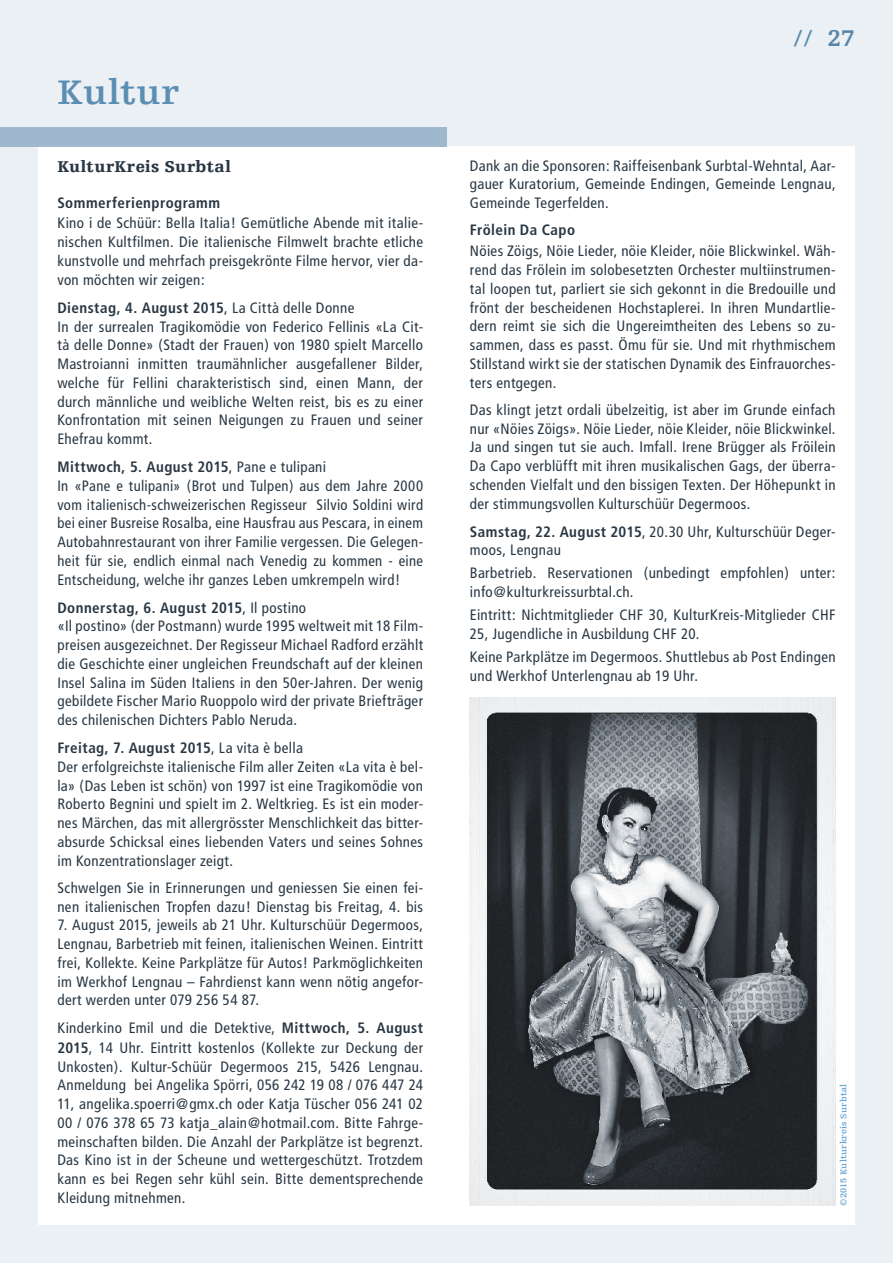
<style>
.page{position:relative;width:893px;height:1263px;background:#ebf0f5}
.page>*{position:absolute;margin:0;border:0;box-sizing:border-box;transform-origin:0 0}
.t1{font:700 36px "Egyptienne FLT";letter-spacing:.015em;color:#5b8eb3}
.t2{font:700 24px "Egyptienne FLT";color:#5b8eb3}
.t3{font:900 16.5px "Egyptienne FLT";letter-spacing:.03em;color:#283743}
.t4{font:condensed 15px/18.8px "Frutiger";letter-spacing:.025em;color:#283743}
.t5{font:700 condensed 15px "Frutiger";letter-spacing:.03em;color:#283743}
.t6{font:700 9px "Egyptienne FLT";letter-spacing:.02em;color:#6aa5d1}
.s1{font-weight:700}
.s2{color:#5685a8}
</style>
<div class="page">
<div style="left:446px;top:147px;width:408px;height:1078px;background:#fff"></div>
<div style="left:38px;top:147px;width:408px;height:1078px;background:#fff"></div>
<div style="left:0;top:128px;width:446px;height:19px;background:#9fb8ce"></div>
<img style="left:470px;top:697px;width:366px;height:508px">
<h1 class="t1" style="left:57px;top:72px;width:124px">Kultur</h1>
<p class="t3" style="left:57px;top:157px;width:175px">KulturKreis Surbtal</p>
<p class="t5" style="left:57px;top:193px;width:164px">Sommerferienprogramm</p>
<p class="t4" style="left:57px;top:214px;width:367px;text-align:justify">Kino i de Schüür: Bella Italia! Gemütliche Abende mit italie&shy;nischen Kultfilmen. Die italienische Filmwelt brachte etliche kunstvolle und mehrfach preisgekrönte Filme hervor, vier da&shy;von möchten wir zeigen:</p>
<p class="t4" style="left:57px;top:298px;width:367px"><span class="s1">Dienstag, 4. August 2015</span>, La Città delle Donne<br>In der surrealen Tragikomödie von Federico Fellinis «La Cit&shy;tà delle Donne» (Stadt der Frauen) von 1980 spielt Marcello Mastroianni inmitten traumähnlicher ausgefallener Bilder, welche für Fellini charakteristisch sind, einen Mann, der durch männliche und weibliche Welten reist, bis es zu einer Konfrontation mit seinen Neigungen zu Frauen und seiner Ehefrau kommt.</p>
<p class="t4" style="left:57px;top:458px;width:367px"><span class="s1">Mittwoch, 5. August 2015</span>, Pane e tulipani<br>In «Pane e tulipani» (Brot und Tulpen) aus dem Jahre 2000 vom italienisch-schweizerischen Regisseur Silvio Soldini wird bei einer Busreise Rosalba, eine Hausfrau aus Pescara, in einem Autobahnrestaurant von ihrer Familie vergessen. Die Gelegen&shy;heit für sie, endlich einmal nach Venedig zu kommen - eine Entscheidung, welche ihr ganzes Leben umkrempeln wird!</p>
<p class="t4" style="left:57px;top:598px;width:367px"><span class="s1">Donnerstag, 6. August 2015</span>, Il postino<br>«Il postino» (der Postmann) wurde 1995 weltweit mit 18 Film&shy;preisen ausgezeichnet. Der Regisseur Michael Radford erzählt die Geschichte einer ungleichen Freundschaft auf der kleinen Insel Salina im Süden Italiens in den 50er-Jahren. Der wenig gebildete Fischer Mario Ruoppolo wird der private Briefträger des chilenischen Dichters Pablo Neruda.</p>
<p class="t4" style="left:57px;top:739px;width:367px"><span class="s1">Freitag, 7. August 2015</span>, La vita è bella<br>Der erfolgreichste italienische Film aller Zeiten «La vita è bel&shy;la» (Das Leben ist schön) von 1997 ist eine Tragikomödie von Roberto Begnini und spielt im 2. Weltkrieg. Es ist ein moder&shy;nes Märchen, das mit allergrösster Menschlichkeit das bitter&shy;absurde Schicksal eines liebenden Vaters und seines Sohnes im Konzentrationslager zeigt.</p>
<p class="t4" style="left:57px;top:878px;width:367px">Schwelgen Sie in Erinnerungen und geniessen Sie einen fei&shy;nen italienischen Tropfen dazu! Dienstag bis Freitag, 4. bis</p>
<p class="t4" style="left:57px;top:916px;width:367px;text-align:justify">7. August 2015, jeweils ab 21 Uhr. Kulturschüür Degermoos, Lengnau, Barbetrieb mit feinen, italienischen Weinen. Eintritt frei, Kollekte. Keine Parkplätze für Autos! Parkmöglichkeiten im Werkhof Lengnau – Fahrdienst kann wenn nötig angefor&shy;dert werden unter 079 256 54 87.</p>
<p class="t4" style="left:57px;top:1019px;width:367px;text-align:justify">Kinderkino Emil und die Detektive, <span class="s1">Mittwoch, 5. August 2015</span>, 14 Uhr. Eintritt kostenlos (Kollekte zur Deckung der Unkosten). Kultur-Schüür Degermoos 215, 5426 Lengnau.<br>Anmeldung bei Angelika Spörri, 056 242 19 08 / 076 447 24<br>11, angelika.spoerri@gmx.ch oder Katja Tüscher 056 241 02<br>00 / 076 378 65 73 katja_alain@hotmail.com. Bitte Fahrge&shy;meinschaften bilden. Die Anzahl der Parkplätze ist begrenzt.<br>Das Kino ist in der Scheune und wettergeschützt. Trotzdem kann es bei Regen sehr kühl sein. Bitte dementsprechende Kleidung mitnehmen.</p>
<h2 class="t2" style="left:794px;top:25px;width:63px">// <span class="s2">27</span></h2>
<p class="t4" style="left:470px;top:156px;width:367px;text-align:justify">Dank an die Sponsoren: Raiffeisenbank Surbtal-Wehntal, Aar&shy;gauer Kuratorium, Gemeinde Endingen, Gemeinde Lengnau, Gemeinde Tegerfelden.</p>
<p class="t5" style="left:470px;top:221px;width:107px">Frölein Da Capo</p>
<p class="t4" style="left:470px;top:242px;width:367px;text-align:justify">Nöies Zöigs, Nöie Lieder, nöie Kleider, nöie Blickwinkel. Wäh&shy;rend das Frölein im solobesetzten Orchester multiinstrumen&shy;tal loopen tut, parliert sie sich gekonnt in die Bredouille und frönt der bescheidenen Hochstaplerei. In ihren Mundartlie&shy;dern reimt sie sich die Ungereimtheiten des Lebens so zu&shy;sammen, dass es passt. Ömu für sie. Und mit rhythmischem Stillstand wirkt sie der statischen Dynamik des Einfrauorches&shy;ters entgegen.</p>
<p class="t4" style="left:470px;top:400px;width:367px;text-align:justify">Das klingt jetzt ordali übelzeitig, ist aber im Grunde einfach nur «Nöies Zöigs». Nöie Lieder, nöie Kleider, nöie Blickwinkel.<br>Ja und singen tut sie auch. Imfall. Irene Brügger als Fröilein Da Capo verblüfft mit ihren musikalischen Gags, der überra&shy;schenden Vielfalt und den bissigen Texten. Der Höhepunkt in der stimmungsvollen Kulturschüür Degermoos.</p>
<p class="t4" style="left:470px;top:522px;width:367px"><span class="s1">Samstag, 22. August 2015</span>, 20.30 Uhr, Kulturschüür Deger&shy;moos, Lengnau</p>
<p class="t4" style="left:470px;top:564px;width:367px">Barbetrieb. Reservationen (unbedingt empfohlen) unter: info@kulturkreissurbtal.ch.</p>
<p class="t4" style="left:470px;top:606px;width:367px">Eintritt: Nichtmitglieder CHF 30, KulturKreis-Mitglieder CHF<br>25, Jugendliche in Ausbildung CHF 20.</p>
<p class="t4" style="left:470px;top:647px;width:367px">Keine Parkplätze im Degermoos. Shuttlebus ab Post Endingen und Werkhof Unterlengnau ab 19 Uhr.</p>
<p class="t6" style="left:839px;top:1205px;width:123px;rotate:-90deg">©2015 Kulturkreis Surbtal</p>
</div>
